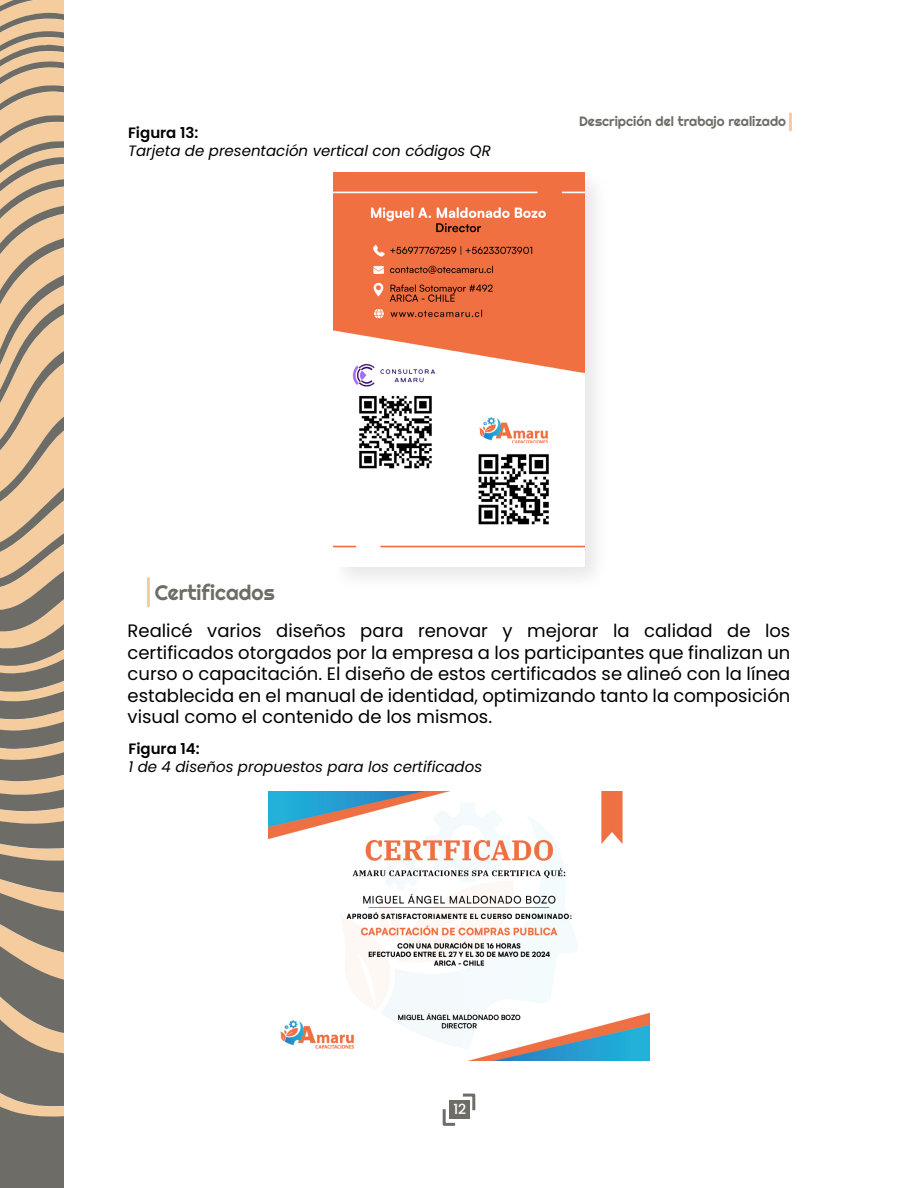
<style>
.page{position:relative;width:918px;height:1188px;background:#fff}
.page>*{position:absolute;margin:0;border:0;box-sizing:border-box;transform-origin:0 0}
.t1{font:21px "Righteous";color:#6d6c66}
.t2{font:18px/21.6px "Poppins";color:#000;text-align:justify}
.t3{font:italic 15px "Poppins";color:#000}
.t4{font:600 15px "Poppins";color:#000}
.t5{font:500 13.95px "Poppins";color:#fff}
.t6{font:13.5px "Righteous";color:#6d6c66}
</style>
<div class="page">
<svg style="left:0;top:0;width:64px;height:1188px;background:#b29d83"></svg>
<hr style="left:789px;top:114px;width:3px;height:16px;background:#f4cc9d">
<img style="left:333px;top:172px;width:263px;height:406px">
<img style="left:334px;top:173px;width:250px;height:393px">
<hr style="left:147px;top:578px;width:3px;height:28px;background:#f4cc9d">
<img style="left:269px;top:792px;width:380px;height:268px">
<svg style="left:442px;top:1093px;width:34px;height:33px"></svg>
<p class="t4" style="left:128px;top:124px;width:72px">Figura 13:</p>
<p class="t3" style="left:128px;top:142px;width:364px">Tarjeta de presentación vertical con códigos QR</p>
<p class="t6" style="left:579px;top:113px;width:209px">Descripción del trabajo realizado</p>
<p class="t1" style="left:155px;top:579px;width:122px">Certificados</p>
<p class="t2" style="left:128px;top:620px;width:664px">Realicé varios diseños para renovar y mejorar la calidad de los certificados otorgados por la empresa a los participantes que finalizan un curso o capacitación. El diseño de estos certificados se alineó con la línea establecida en el manual de identidad, optimizando tanto la composición visual como el contenido de los mismos.</p>
<p class="t4" style="left:128px;top:740px;width:73px">Figura 14:</p>
<p class="t3" style="left:128px;top:758px;width:355px">1 de 4 diseños propuestos para los certificados</p>
<p class="t5" style="left:453px;top:1101px;width:14px">12</p>
</div>
